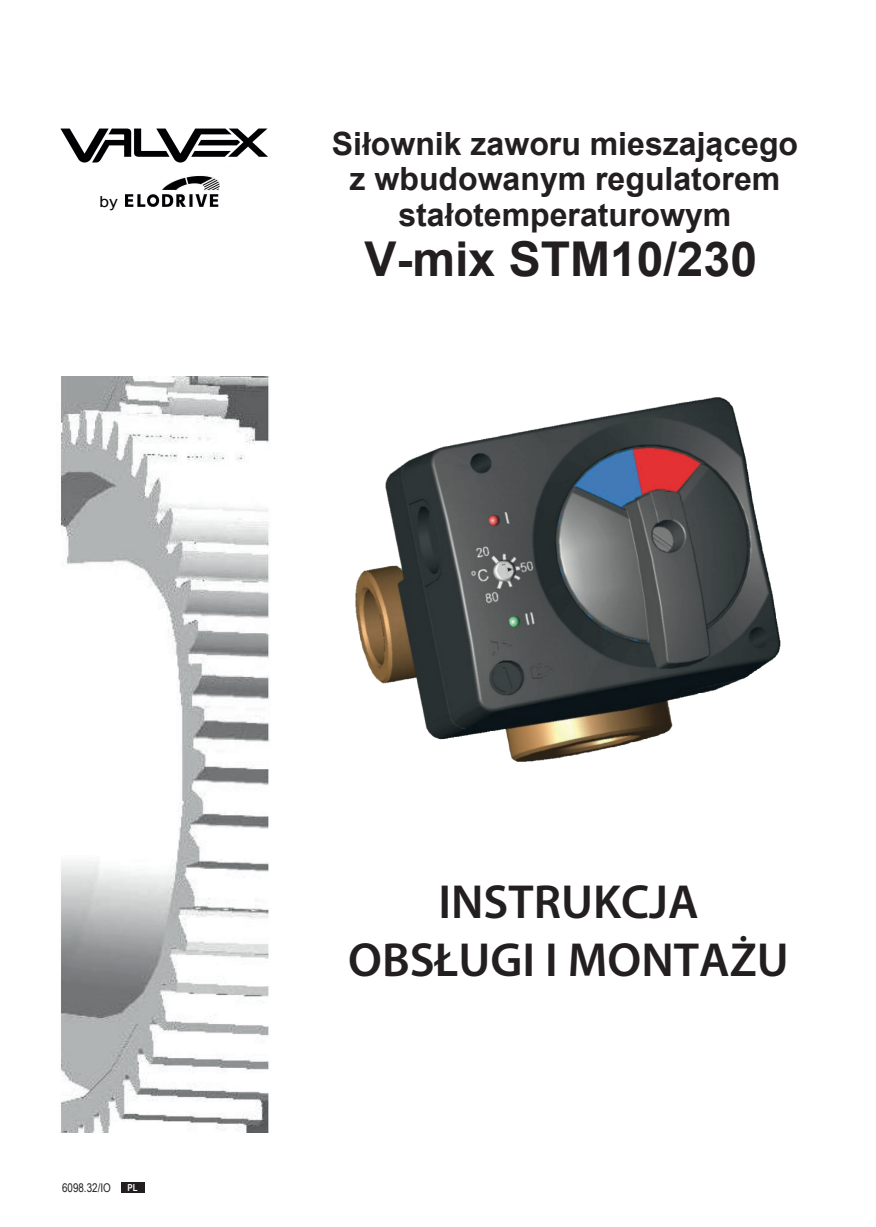
<style>
.page{position:relative;width:876px;height:1227px;background:#fff}
.page>*{position:absolute;margin:0;border:0;box-sizing:border-box;transform-origin:0 0}
.t1{font:600 48px/57.6px "Myriad Pro";color:#231f20;text-align:center}
.t2{font:700 48px "Arial";color:#231f20}
.t3{font:700 32px/35.8px "Arial";color:#231f20;text-align:center}
.t4{font:15.2px "Arial";color:#000002;scale:1.14 1}
.t5{font:12px "Arial Narrow";color:#231f20}
.t6{font:700 9.6px "Arial Narrow";color:#fff}
</style>
<div class="page">
<img style="left:61px;top:376px;width:210px;height:756px">
<img style="left:60px;top:125px;width:210px;height:42px">
<img style="left:125px;top:175px;width:95px;height:31px">
<img style="left:355px;top:397px;width:426px;height:365px">
<div style="left:121px;top:1182px;width:23px;height:11px;background:#231f20"></div>
<p class="t4" style="left:100px;top:191px;width:18px">by</p>
<p class="t3" style="left:331px;top:126px;width:467px">Siłownik zaworu mieszającego z wbudowanym regulatorem stałotemperaturowym</p>
<h1 class="t2" style="left:364px;top:227px;width:394px">V-mix STM10/230</h1>
<p class="t5" style="left:62px;top:1178px;width:50px">6098.32/IO</p>
<p class="t6" style="left:127px;top:1180px;width:12px">PL</p>
<h1 class="t1" style="left:348px;top:872px;width:442px">INSTRUKCJA<br>OBSŁUGI I MONTAŻU</h1>
</div>
